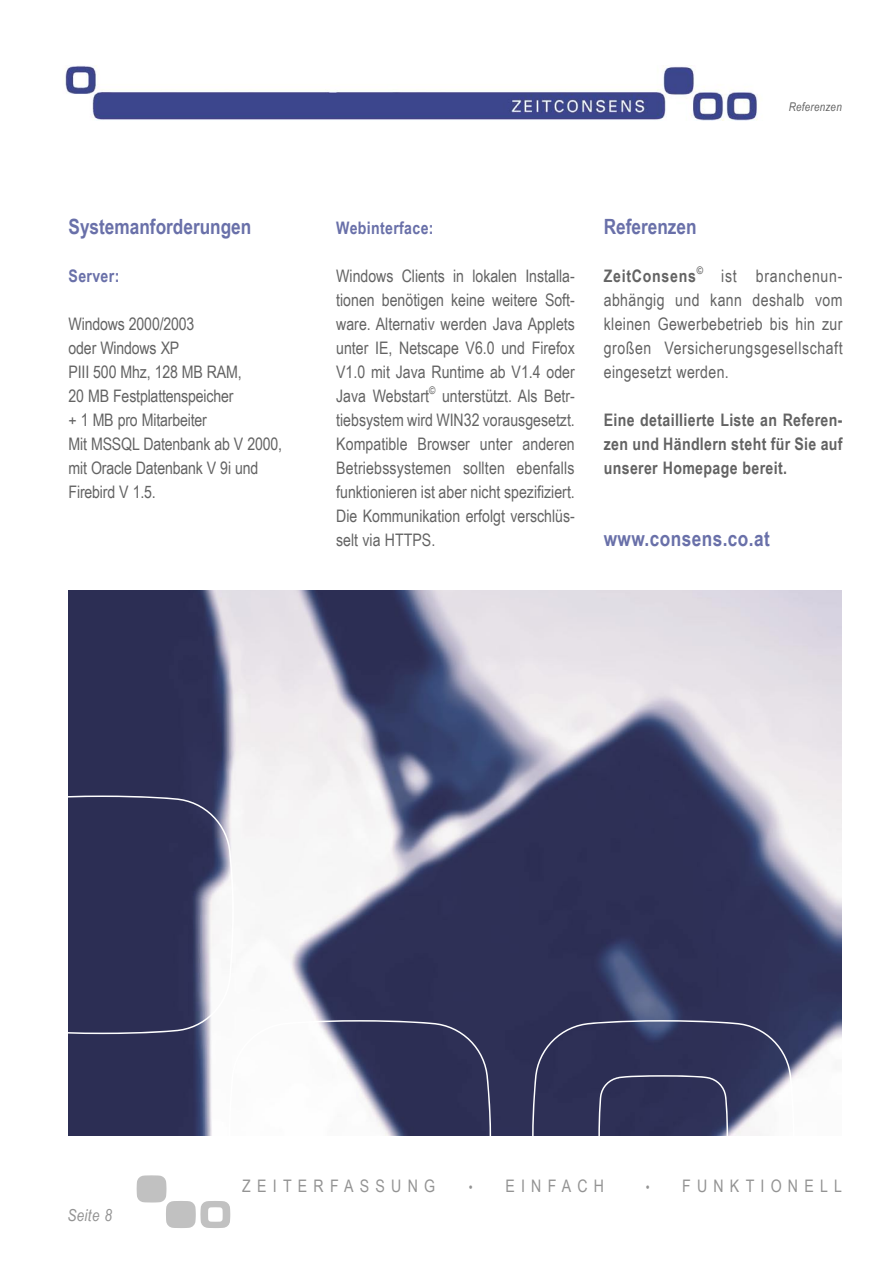
<style>
.page{position:relative;width:893px;height:1263px;background:#fff}
.page>*{position:absolute;margin:0;border:0;box-sizing:border-box;transform-origin:0 0}
.t1{font:700 21px "Arial Narrow";color:#6970a9}
.t2{font:700 21px "Arial Narrow";letter-spacing:.02em;color:#6970a9}
.t3{font:17.25px/24px "Arial Narrow";letter-spacing:-.01em;color:#636363;text-align:justify}
.t4{font:700 17.25px/24px "Arial Narrow";letter-spacing:.02em;color:#636363;text-align:justify}
.t5{font:17.25px "Arial Narrow";letter-spacing:.36em;color:#939393}
.t6{font:700 17.25px "Arial Narrow";letter-spacing:.02em;color:#6970a9}
.t7{font:italic 16.5px "Arial Narrow";letter-spacing:.02em;color:#939393}
.t8{font:italic 12px "Arial Narrow";letter-spacing:.02em;color:#636363}
.s1{font-weight:700}
.s2{font-size:13.5px}
</style>
<div class="page">
<img style="left:65px;top:66px;width:693px;height:54px">
<svg style="left:137px;top:1175px;width:92px;height:53px"></svg>
<img style="left:69px;top:590px;width:773px;height:546px">
<svg style="left:532px;top:1020px;width:262px;height:116px;background:#484b6d"></svg>
<svg style="left:68px;top:795px;width:166px;height:239px;background:#4b4d6e"></svg>
<svg style="left:229px;top:1020px;width:262px;height:204px"></svg>
<svg style="left:598px;top:1075px;width:130px;height:61px;background:#37395d"></svg>
<p class="t1" style="left:69px;top:210px;width:184px">Systemanforderungen</p>
<p class="t6" style="left:69px;top:262px;width:52px">Server:</p>
<p class="t3" style="left:69px;top:311px;width:215px;text-align:left">Windows 2000/2003<br>oder Windows XP<br>PIII 500 Mhz, 128 MB RAM,<br>20 MB Festplattenspeicher<br>+ 1 MB pro Mitarbeiter<br>Mit MSSQL Datenbank ab V 2000, mit Oracle Datenbank V 9i und<br>Firebird V 1.5.</p>
<p class="t8" style="left:789px;top:99px;width:55px">Referenzen</p>
<p class="t6" style="left:336px;top:214px;width:99px">Webinterface:</p>
<p class="t3" style="left:336px;top:263px;width:240px">Windows Clients in lokalen Installa&shy;tionen benötigen keine weitere Soft&shy;ware. Alternativ werden Java Applets unter IE, Netscape V6.0 und Firefox V1.0 mit Java Runtime ab V1.4 oder Java Webstart<sup>©</sup> unterstützt. Als Betr&shy;tiebsystem wird WIN32 vorausgesetzt.<br>Kompatible Browser unter anderen Betriebssystemen sollten ebenfalls funktionieren ist aber nicht spezifiziert.<br>Die Kommunikation erfolgt verschlüs&shy;selt via HTTPS.</p>
<p class="t1" style="left:604px;top:210px;width:94px">Referenzen</p>
<p class="t3" style="left:604px;top:263px;width:240px"><span class="s1">ZeitConsens</span><sup>©</sup> ist branchenun&shy;abhängig und kann deshalb vom kleinen Gewerbebetrieb bis hin zur großen Versicherungsgesellschaft eingesetzt werden.</p>
<p class="t4" style="left:604px;top:407px;width:240px">Eine detaillierte Liste an Referen&shy;zen und Händlern steht für Sie auf unserer Homepage bereit.</p>
<p class="t2" style="left:604px;top:522px;width:167px">www.consens.co.at</p>
<p class="t7" style="left:67px;top:1204px;width:46px">Seite 8</p>
<p class="t5" style="left:242px;top:1173px;width:194px">ZEITERFASSUNG</p>
<p class="t5" style="left:469px;top:1173px;width:137px"><span class="s2">•</span> EINFACH</p>
<p class="t5" style="left:646px;top:1173px;width:198px"><span class="s2">•</span> FUNKTIONELL</p>
</div>
